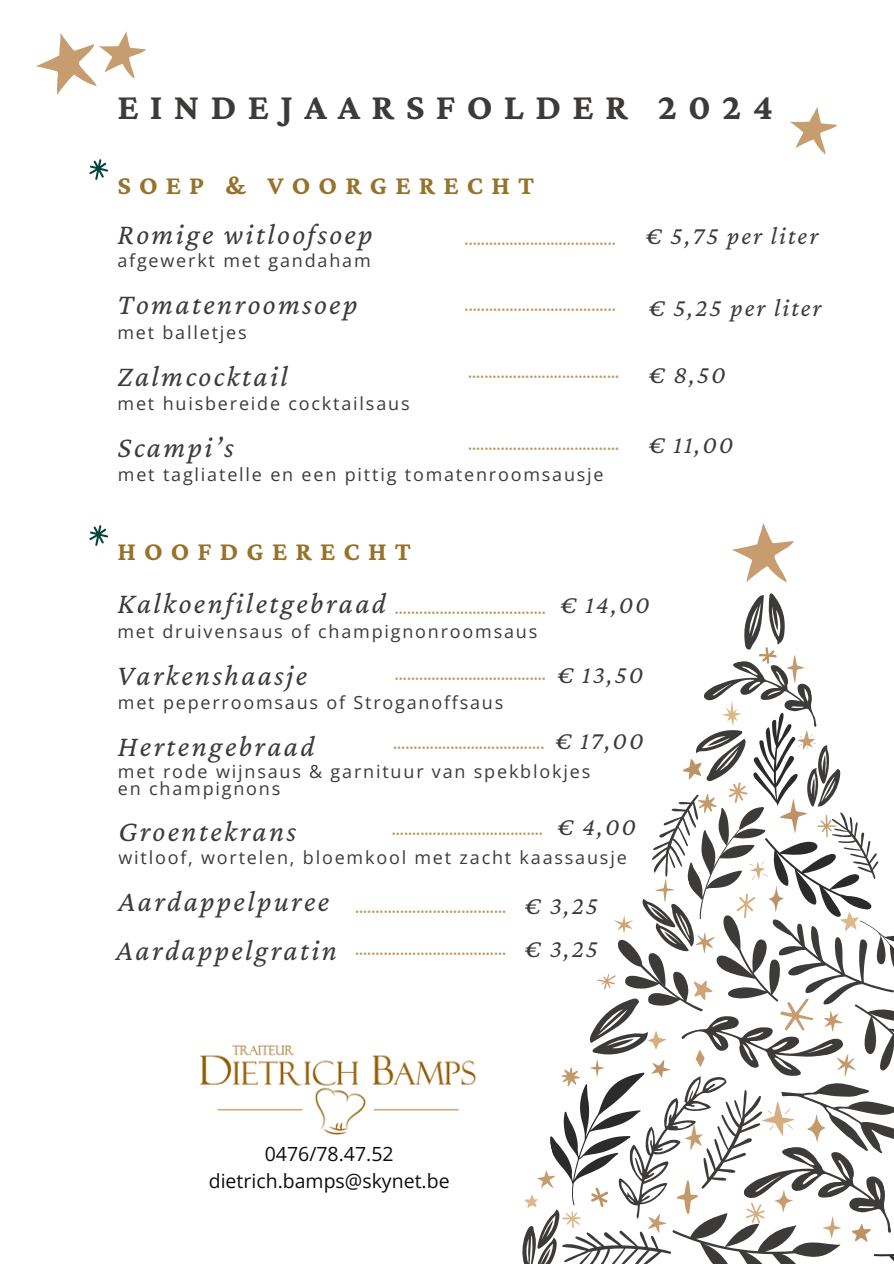
<style>
.page{position:relative;width:894px;height:1264px;background:#fff}
.page>*{position:absolute;margin:0;border:0;box-sizing:border-box;transform-origin:0 0}
.t1{font:700 37.5px "Crimson Pro";letter-spacing:.3em;color:#3d3b3a}
.t2{font:italic 30px "Crimson Pro";letter-spacing:.08em;color:#3d3b3a}
.t3{font:700 27px "Crimson Pro";letter-spacing:.3em;color:#96722b}
.t4{font:italic 25.5px "Crimson Pro";letter-spacing:.08em;color:#3d3b3a}
.t5{font:19.5px "Open Sans";color:#0d0d0d}
.t6{font:500 18px "Montserrat";color:#ba9b62}
.t7{font:18px/16.8px "Open Sans";letter-spacing:.1em;color:#3d3b3a}
</style>
<div class="page">
<svg style="left:732px;top:523px;width:61px;height:59px"></svg>
<svg style="left:522px;top:593px;width:371px;height:670px"></svg>
<svg style="left:89px;top:159px;width:19px;height:20px"></svg>
<svg style="left:89px;top:525px;width:19px;height:20px"></svg>
<img style="left:200px;top:1045px;width:276px;height:89px">
<svg style="left:36px;top:31px;width:110px;height:64px"></svg>
<svg style="left:790px;top:107px;width:47px;height:47px"></svg>
<h3 class="t1" style="left:117px;top:86px;width:657px">EINDEJAARSFOLDER 2024</h3>
<p class="t3" style="left:117px;top:170px;width:418px">SOEP &amp; VOORGERECHT</p>
<p class="t2" style="left:117px;top:217px;width:257px">Romige witloofsoep</p>
<h1 class="t7" style="left:117px;top:252px;width:255px">afgewerkt met gandaham</h1>
<h4 class="t6" style="left:464px;top:227px;width:153px">.....................................</h4>
<p class="t2" style="left:117px;top:287px;width:241px">Tomatenroomsoep</p>
<p class="t7" style="left:117px;top:323px;width:131px">met balletjes</p>
<h4 class="t2" style="left:117px;top:358px;width:172px">Zalmcocktail</h4>
<h3 class="t7" style="left:117px;top:394px;width:293px">met huisbereide cocktailsaus</h3>
<p class="t2" style="left:117px;top:430px;width:118px">Scampi’s</p>
<p class="t7" style="left:118px;top:466px;width:487px">met tagliatelle en een pittig tomatenroomsausje</p>
<h3 class="t6" style="left:464px;top:294px;width:153px">.....................................</h3>
<p class="t6" style="left:468px;top:360px;width:153px">.....................................</p>
<p class="t6" style="left:468px;top:432px;width:153px">.....................................</p>
<h4 class="t4" style="left:645px;top:221px;width:174px">€ 5,75 per liter</h4>
<h3 class="t4" style="left:648px;top:293px;width:175px">€ 5,25 per liter</h3>
<p class="t4" style="left:648px;top:360px;width:79px">€ 8,50</p>
<p class="t4" style="left:648px;top:430px;width:86px">€ 11,00</p>
<p class="t3" style="left:117px;top:535px;width:295px">HOOFDGERECHT</p>
<p class="t2" style="left:117px;top:586px;width:270px">Kalkoenfiletgebraad</p>
<h2 class="t7" style="left:117px;top:622px;width:421px">met druivensaus of champignonroomsaus</h2>
<p class="t6" style="left:394px;top:596px;width:153px">.....................................</p>
<p class="t4" style="left:560px;top:590px;width:91px">€ 14,00</p>
<h4 class="t2" style="left:117px;top:657px;width:192px">Varkenshaasje</h4>
<p class="t7" style="left:118px;top:693px;width:387px">met peperroomsaus of Stroganoffsaus</p>
<h2 class="t2" style="left:118px;top:729px;width:198px">Hertengebraad</h2>
<p class="t7" style="left:118px;top:762px;width:473px">met rode wijnsaus &amp; garnituur van spekblokjes en champignons</p>
<h3 class="t2" style="left:118px;top:813px;width:179px">Groentekrans</h3>
<p class="t7" style="left:118px;top:848px;width:510px">witloof, wortelen, bloemkool met zacht kaassausje</p>
<p class="t2" style="left:118px;top:884px;width:212px">Aardappelpuree</p>
<h4 class="t2" style="left:116px;top:933px;width:222px">Aardappelgratin</h4>
<p class="t4" style="left:557px;top:660px;width:88px">€ 13,50</p>
<p class="t6" style="left:394px;top:662px;width:153px">.....................................</p>
<p class="t6" style="left:393px;top:731px;width:153px">.....................................</p>
<h3 class="t4" style="left:555px;top:726px;width:90px">€ 17,00</h3>
<h4 class="t4" style="left:557px;top:812px;width:80px">€ 4,00</h4>
<p class="t6" style="left:391px;top:817px;width:153px">.....................................</p>
<p class="t6" style="left:355px;top:895px;width:153px">.....................................</p>
<p class="t4" style="left:524px;top:891px;width:75px">€ 3,25</p>
<p class="t6" style="left:355px;top:937px;width:153px">.....................................</p>
<p class="t4" style="left:524px;top:934px;width:75px">€ 3,25</p>
<h3 class="t5" style="left:265px;top:1139px;width:130px">0476/78.47.52</h3>
<p class="t5" style="left:209px;top:1166px;width:242px">dietrich.bamps@skynet.be</p>
</div>
